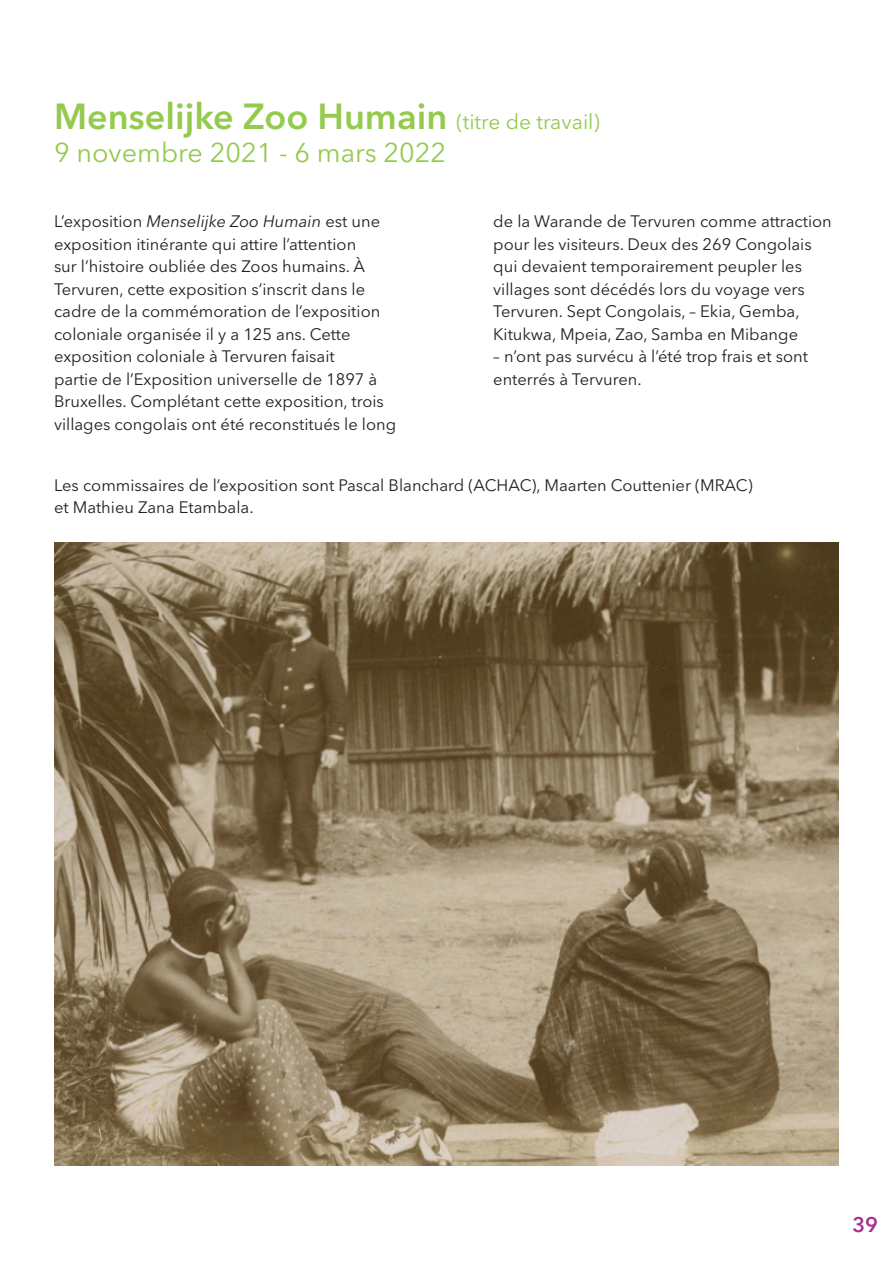
<style>
.page{position:relative;width:893px;height:1263px;background:#fff}
.page>*{position:absolute;margin:0;border:0;box-sizing:border-box;transform-origin:0 0}
.objecten_titels{font:600 36px "Avenir Next LT Pro";color:#94ca4e}
.objecten_titels-2{font:27px "Avenir Next LT Pro";color:#94ca4e}
.t1{font:600 21px "Avenir Next LT Pro";color:#ab2e92}
.tekst{font:16.5px/22.5px "Avenir Next LT Pro";color:#231f20}
.s1{font-weight:400;font-size:21px}
.s2{font-style:italic}
</style>
<div class="page">
<img style="left:54px;top:542px;width:785px;height:623px">
<p class="objecten_titels" style="left:54px;top:95px;width:547px">Menselijke Zoo Humain <span class="s1">(titre de travail)</span></p>
<p class="objecten_titels-2" style="left:54px;top:136px;width:394px">9 novembre 2021 - 6 mars 2022</p>
<p class="tekst" style="left:54px;top:210px;width:344px">L’exposition <span class="s2">Menselijke Zoo Humain</span> est une exposition itinérante qui attire l’attention<br>sur l’histoire oubliée des Zoos humains. À Tervuren, cette exposition s’inscrit dans le cadre de la commémoration de l’exposition coloniale organisée il y a 125 ans. Cette exposition coloniale à Tervuren faisait<br>partie de l’Exposition universelle de 1897 à Bruxelles. Complétant cette exposition, trois villages congolais ont été reconstitués le long</p>
<p class="tekst" style="left:493px;top:210px;width:340px">de la Warande de Tervuren comme attraction pour les visiteurs. Deux des 269 Congolais qui devaient temporairement peupler les villages sont décédés lors du voyage vers Tervuren. Sept Congolais, – Ekia, Gemba, Kitukwa, Mpeia, Zao, Samba en Mibange</p>
<p class="tekst" style="left:493px;top:345px;width:316px">– n’ont pas survécu à l’été trop frais et sont enterrés à Tervuren.</p>
<p class="tekst" style="left:54px;top:474px;width:700px">Les commissaires de l’exposition sont Pascal Blanchard (ACHAC), Maarten Couttenier (MRAC)</p>
<p class="tekst" style="left:54px;top:496px;width:201px">et Mathieu Zana Etambala.</p>
<p class="t1" style="left:852px;top:1212px;width:27px">39</p>
</div>
